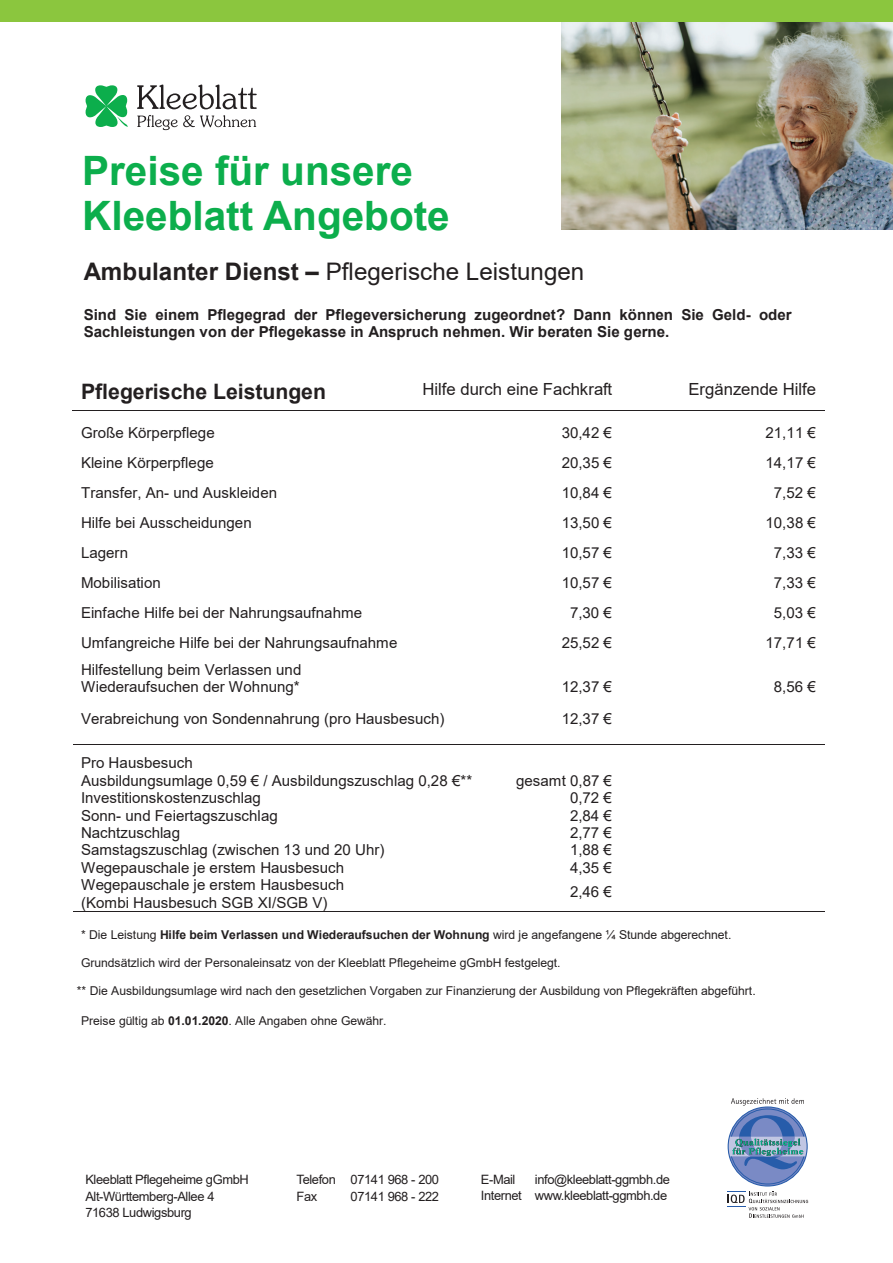
<style>
.page{position:relative;width:893px;height:1263px;background:#fff}
.page>*{position:absolute;margin:0;border:0;box-sizing:border-box;transform-origin:0 0}
.t1{font:700 40.5px/45px "Arial";color:#0cae4c}
.t2{font:24.15px "Arial";color:#231f20}
.t3{font:700 21.3px "Arial";color:#231f20}
.t4{font:16.65px "Arial";color:#231f20}
.t5{font:15.15px/17.4px "Arial";color:#231f20}
.t6{font:700 15.15px/17.4px "Arial";color:#231f20}
.t7{font:12.9px/16.5px "Arial";letter-spacing:-.03em;color:#231f20}
.t8{font:12.15px "Arial";letter-spacing:-.005em;color:#231f20}
.s1{font-weight:700}
</style>
<div class="page">
<svg style="left:86px;top:85px;width:42px;height:42px"></svg>
<svg style="left:137px;top:85px;width:120px;height:24px"></svg>
<svg style="left:137px;top:115px;width:119px;height:15px"></svg>
<svg style="left:727px;top:1098px;width:81px;height:120px"></svg>
<img style="left:562px;top:21px;width:331px;height:209px">
<div style="left:0;top:0;width:893px;height:21px;background:#8bc63e"></div>
<hr style="left:73px;top:410px;width:290px;height:1px;background:#231f20">
<hr style="left:364px;top:410px;width:127px;height:1px;background:#231f20">
<hr style="left:492px;top:410px;width:128px;height:1px;background:#231f20">
<hr style="left:621px;top:410px;width:203px;height:1px;background:#231f20">
<hr style="left:73px;top:744px;width:418px;height:1px;background:#231f20">
<hr style="left:492px;top:744px;width:128px;height:1px;background:#231f20">
<hr style="left:621px;top:744px;width:203px;height:1px;background:#231f20">
<hr style="left:73px;top:911px;width:418px;height:1px;background:#231f20">
<hr style="left:492px;top:911px;width:128px;height:1px;background:#231f20">
<hr style="left:621px;top:911px;width:203px;height:1px;background:#231f20">
<h1 class="t1" style="left:82px;top:148px;width:369px">Preise für unsere<br>Kleeblatt Angebote</h1>
<h2 class="t2" style="left:84px;top:255px;width:502px"><span class="s1">Ambulanter Dienst –</span> Pflegerische Leistungen</h2>
<p class="t6" style="left:84px;top:306px;width:709px">Sind Sie einem Pflegegrad der Pflegeversicherung zugeordnet? Dann können Sie Geld- oder<br>Sachleistungen von der Pflegekasse in Anspruch nehmen. Wir beraten Sie gerne.</p>
<h3 class="t3" style="left:81px;top:377px;width:247px">Pflegerische Leistungen</h3>
<p class="t4" style="left:422px;top:378px;width:191px">Hilfe durch eine Fachkraft</p>
<p class="t4" style="left:688px;top:378px;width:129px">Ergänzende Hilfe</p>
<p class="t5" style="left:81px;top:424px;width:135px">Große Körperpflege</p>
<p class="t5" style="left:562px;top:424px;width:52px">30,42 €</p>
<p class="t5" style="left:765px;top:424px;width:52px">21,11 €</p>
<p class="t5" style="left:81px;top:454px;width:134px">Kleine Körperpflege</p>
<p class="t5" style="left:562px;top:454px;width:52px">20,35 €</p>
<p class="t5" style="left:765px;top:454px;width:52px">14,17 €</p>
<p class="t5" style="left:81px;top:484px;width:198px">Transfer, An- und Auskleiden</p>
<p class="t5" style="left:562px;top:484px;width:52px">10,84 €</p>
<p class="t5" style="left:774px;top:484px;width:44px">7,52 €</p>
<p class="t5" style="left:81px;top:514px;width:172px">Hilfe bei Ausscheidungen</p>
<p class="t5" style="left:562px;top:514px;width:52px">13,50 €</p>
<p class="t5" style="left:765px;top:514px;width:52px">10,38 €</p>
<p class="t5" style="left:81px;top:544px;width:49px">Lagern</p>
<p class="t5" style="left:562px;top:544px;width:52px">10,57 €</p>
<p class="t5" style="left:774px;top:544px;width:44px">7,33 €</p>
<p class="t5" style="left:81px;top:574px;width:81px">Mobilisation</p>
<p class="t5" style="left:562px;top:574px;width:52px">10,57 €</p>
<p class="t5" style="left:774px;top:574px;width:44px">7,33 €</p>
<p class="t5" style="left:81px;top:604px;width:283px">Einfache Hilfe bei der Nahrungsaufnahme</p>
<p class="t5" style="left:570px;top:604px;width:44px">7,30 €</p>
<p class="t5" style="left:774px;top:604px;width:44px">5,03 €</p>
<p class="t5" style="left:81px;top:634px;width:318px">Umfangreiche Hilfe bei der Nahrungsaufnahme</p>
<p class="t5" style="left:562px;top:634px;width:52px">25,52 €</p>
<p class="t5" style="left:765px;top:634px;width:52px">17,71 €</p>
<p class="t5" style="left:81px;top:661px;width:222px">Hilfestellung beim Verlassen und<br>Wiederaufsuchen der Wohnung*</p>
<p class="t5" style="left:562px;top:678px;width:52px">12,37 €</p>
<p class="t5" style="left:774px;top:678px;width:44px">8,56 €</p>
<p class="t5" style="left:81px;top:709px;width:365px">Verabreichung von Sondennahrung (pro Hausbesuch)</p>
<p class="t5" style="left:562px;top:709px;width:52px">12,37 €</p>
<p class="t5" style="left:81px;top:754px;width:393px">Pro Hausbesuch<br>Ausbildungsumlage 0,59 € / Ausbildungszuschlag 0,28 €** Investitionskostenzuschlag<br>Sonn- und Feiertagszuschlag</p>
<p class="t5" style="left:570px;top:771px;width:44px;text-align:justify;text-indent:-54px">gesamt 0,87 € 0,72 € 2,84 €</p>
<p class="t5" style="left:81px;top:824px;width:305px">Nachtzuschlag<br>Samstagszuschlag (zwischen 13 und 20 Uhr)<br>Wegepauschale je erstem Hausbesuch<br>Wegepauschale je erstem Hausbesuch (Kombi Hausbesuch SGB XI/SGB V)</p>
<p class="t5" style="left:570px;top:824px;width:44px;text-align:justify">2,77 € 1,88 € 4,35 €</p>
<p class="t5" style="left:570px;top:883px;width:43px">2,46 €</p>
<p class="t8" style="left:81px;top:926px;width:652px">* Die Leistung <span class="s1">Hilfe beim Verlassen und Wiederaufsuchen der Wohnung</span> wird je angefangene ¼ Stunde abgerechnet.</p>
<p class="t8" style="left:81px;top:954px;width:481px">Grundsätzlich wird der Personaleinsatz von der Kleeblatt Pflegeheime gGmbH festgelegt.</p>
<p class="t8" style="left:77px;top:982px;width:680px">** Die Ausbildungsumlage wird nach den gesetzlichen Vorgaben zur Finanzierung der Ausbildung von Pflegekräften abgeführt.</p>
<p class="t8" style="left:81px;top:1012px;width:307px">Preise gültig ab <span class="s1">01.01.2020</span>. Alle Angaben ohne Gewähr.</p>
<p class="t7" style="left:85px;top:1171px;width:165px">Kleeblatt Pflegeheime gGmbH<br>Alt-Württemberg-Allee 4<br>71638 Ludwigsburg</p>
<p class="t7" style="left:297px;top:1171px;width:144px">Telefon 07141 968 - 200<br>Fax</p>
<p class="t7" style="left:351px;top:1188px;width:90px">07141 968 - 222</p>
<p class="t7" style="left:481px;top:1171px;width:191px;text-align:right">info@kleeblatt-ggmbh.de<br>Internet www.kleeblatt-ggmbh.de</p>
<p class="t7" style="left:481px;top:1171px;width:36px">E-Mail</p>
</div>
